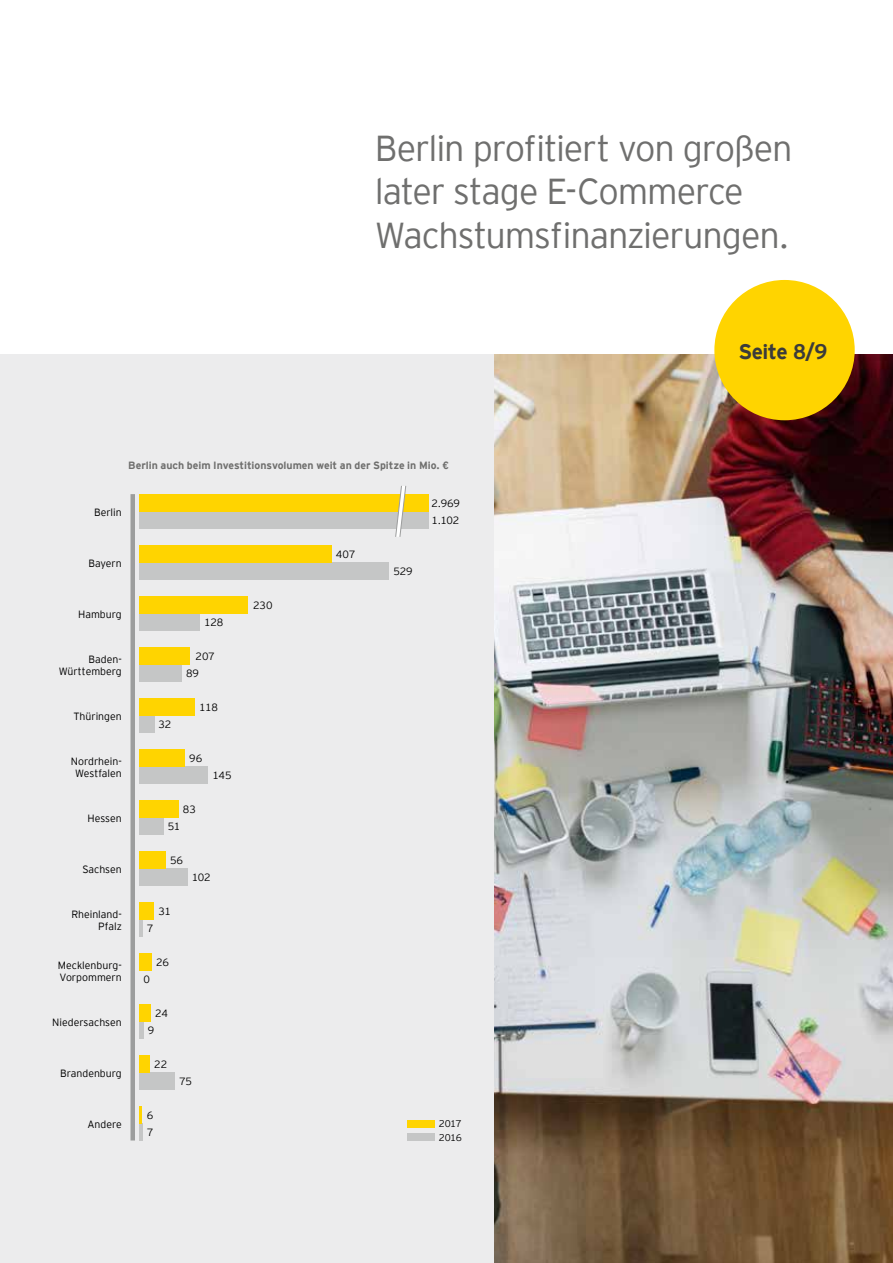
<style>
.page{position:relative;width:893px;height:1263px;background:#fff}
.page>*{position:absolute;margin:0;border:0;box-sizing:border-box;transform-origin:0 0}
.t1{font:300 36px/43.5px "EY Interstate";letter-spacing:-.03em;color:#6f6f6e}
.t2{font:700 21px "EY Interstate";letter-spacing:-.025em;color:#3b3b3a}
.t3{font:300 10.5px/11.7px "EY Interstate";color:#000;text-align:right}
.t4{font:700 10.5px "EY Interstate";color:#6f6f6e}
.t5{font:300 9.75px/13.5px "EY Interstate";letter-spacing:-.04em;color:#000}
</style>
<div class="page">
<img style="left:493px;top:354px;width:400px;height:909px">
<div style="left:0;top:354px;width:493px;height:909px;background:#ececed"></div>
<div style="left:714px;top:280px;width:141px;height:140px;background:#ffd400;border-radius:50%"></div>
<div style="left:130px;top:494px;width:5px;height:646px;background:#9c9d9d"></div>
<div style="left:139px;top:511px;width:289px;height:17px;background:#c5c6c6"></div>
<div style="left:139px;top:562px;width:250px;height:17px;background:#c5c6c6"></div>
<div style="left:139px;top:613px;width:61px;height:17px;background:#c5c6c6"></div>
<div style="left:139px;top:664px;width:42px;height:17px;background:#c5c6c6"></div>
<div style="left:139px;top:715px;width:15px;height:17px;background:#c5c6c6"></div>
<div style="left:139px;top:766px;width:69px;height:17px;background:#c5c6c6"></div>
<div style="left:139px;top:817px;width:24px;height:17px;background:#c5c6c6"></div>
<div style="left:139px;top:868px;width:48px;height:17px;background:#c5c6c6"></div>
<hr style="left:139px;top:919px;width:4px;height:17px;background:#c5c6c6">
<div style="left:139px;top:1022px;width:5px;height:17px;background:#c5c6c6"></div>
<div style="left:139px;top:1073px;width:36px;height:17px;background:#c5c6c6"></div>
<hr style="left:139px;top:1124px;width:4px;height:17px;background:#c5c6c6">
<div style="left:139px;top:494px;width:289px;height:17px;background:#ffd400"></div>
<div style="left:139px;top:545px;width:193px;height:17px;background:#ffd400"></div>
<div style="left:139px;top:596px;width:109px;height:17px;background:#ffd400"></div>
<div style="left:139px;top:647px;width:51px;height:17px;background:#ffd400"></div>
<div style="left:139px;top:698px;width:56px;height:17px;background:#ffd400"></div>
<div style="left:139px;top:749px;width:46px;height:17px;background:#ffd400"></div>
<div style="left:139px;top:800px;width:39px;height:17px;background:#ffd400"></div>
<div style="left:139px;top:851px;width:27px;height:17px;background:#ffd400"></div>
<div style="left:139px;top:902px;width:15px;height:17px;background:#ffd400"></div>
<div style="left:139px;top:954px;width:13px;height:17px;background:#ffd400"></div>
<div style="left:139px;top:1005px;width:12px;height:17px;background:#ffd400"></div>
<div style="left:139px;top:1056px;width:11px;height:17px;background:#ffd400"></div>
<hr style="left:139px;top:1107px;width:3px;height:17px;background:#ffd400">
<svg style="left:395px;top:485px;width:11px;height:52px"></svg>
<div style="left:407px;top:1120px;width:27px;height:7px;background:#ffd400"></div>
<div style="left:407px;top:1133px;width:27px;height:8px;background:#c5c6c6"></div>
<h1 class="t1" style="left:375px;top:126px;width:419px">Berlin profitiert von großen later stage E-Commerce<br>Wachstumsfinanzierungen.</h1>
<p class="t3" style="left:94px;top:506px;width:29px">Berlin</p>
<p class="t4" style="left:128px;top:459px;width:322px">Berlin auch beim Investitionsvolumen weit an der Spitze in Mio. €</p>
<p class="t3" style="left:432px;top:497px;width:30px">2.969</p>
<p class="t3" style="left:432px;top:514px;width:29px">1.102</p>
<p class="t3" style="left:88px;top:557px;width:35px">Bayern</p>
<p class="t3" style="left:336px;top:548px;width:21px">407</p>
<p class="t3" style="left:393px;top:565px;width:21px">529</p>
<p class="t3" style="left:78px;top:608px;width:45px">Hamburg</p>
<p class="t3" style="left:59px;top:653px;width:65px">Baden-<br>Württemberg</p>
<p class="t3" style="left:73px;top:710px;width:50px">Thüringen</p>
<p class="t3" style="left:71px;top:755px;width:53px;text-align:center">Nordrhein-<br>Westfalen</p>
<p class="t3" style="left:87px;top:812px;width:36px">Hessen</p>
<p class="t3" style="left:82px;top:863px;width:41px">Sachsen</p>
<p class="t3" style="left:71px;top:908px;width:52px">Rheinland-<br>Pfalz</p>
<p class="t3" style="left:58px;top:959px;width:65px;text-align:left">Mecklenburg-<br>Vorpommern</p>
<p class="t3" style="left:52px;top:1016px;width:71px">Niedersachsen</p>
<p class="t3" style="left:60px;top:1067px;width:63px">Brandenburg</p>
<p class="t3" style="left:87px;top:1118px;width:36px">Andere</p>
<p class="t3" style="left:204px;top:616px;width:21px">128</p>
<p class="t3" style="left:196px;top:650px;width:21px">207</p>
<p class="t3" style="left:186px;top:667px;width:15px">89</p>
<p class="t3" style="left:158px;top:718px;width:14px">32</p>
<p class="t3" style="left:199px;top:701px;width:20px">118</p>
<p class="t3" style="left:189px;top:753px;width:14px">96</p>
<p class="t3" style="left:183px;top:804px;width:15px">83</p>
<p class="t3" style="left:213px;top:770px;width:20px">145</p>
<p class="t3" style="left:168px;top:821px;width:14px">51</p>
<p class="t3" style="left:170px;top:855px;width:15px">56</p>
<p class="t3" style="left:192px;top:872px;width:20px">102</p>
<p class="t3" style="left:158px;top:906px;width:14px">31</p>
<p class="t3" style="left:147px;top:923px;width:8px">7</p>
<p class="t3" style="left:156px;top:957px;width:14px">26</p>
<p class="t3" style="left:143px;top:974px;width:8px">0</p>
<p class="t3" style="left:155px;top:1008px;width:14px">24</p>
<p class="t3" style="left:148px;top:1025px;width:8px">9</p>
<p class="t3" style="left:154px;top:1059px;width:15px">22</p>
<p class="t3" style="left:147px;top:1110px;width:8px">6</p>
<p class="t3" style="left:147px;top:1127px;width:8px">7</p>
<p class="t3" style="left:179px;top:1076px;width:14px">75</p>
<p class="t3" style="left:253px;top:599px;width:21px">230</p>
<p class="t5" style="left:439px;top:1117px;width:25px">2017<br>2016</p>
<h2 class="t2" style="left:738px;top:339px;width:90px">Seite 8/9</h2>
</div>
